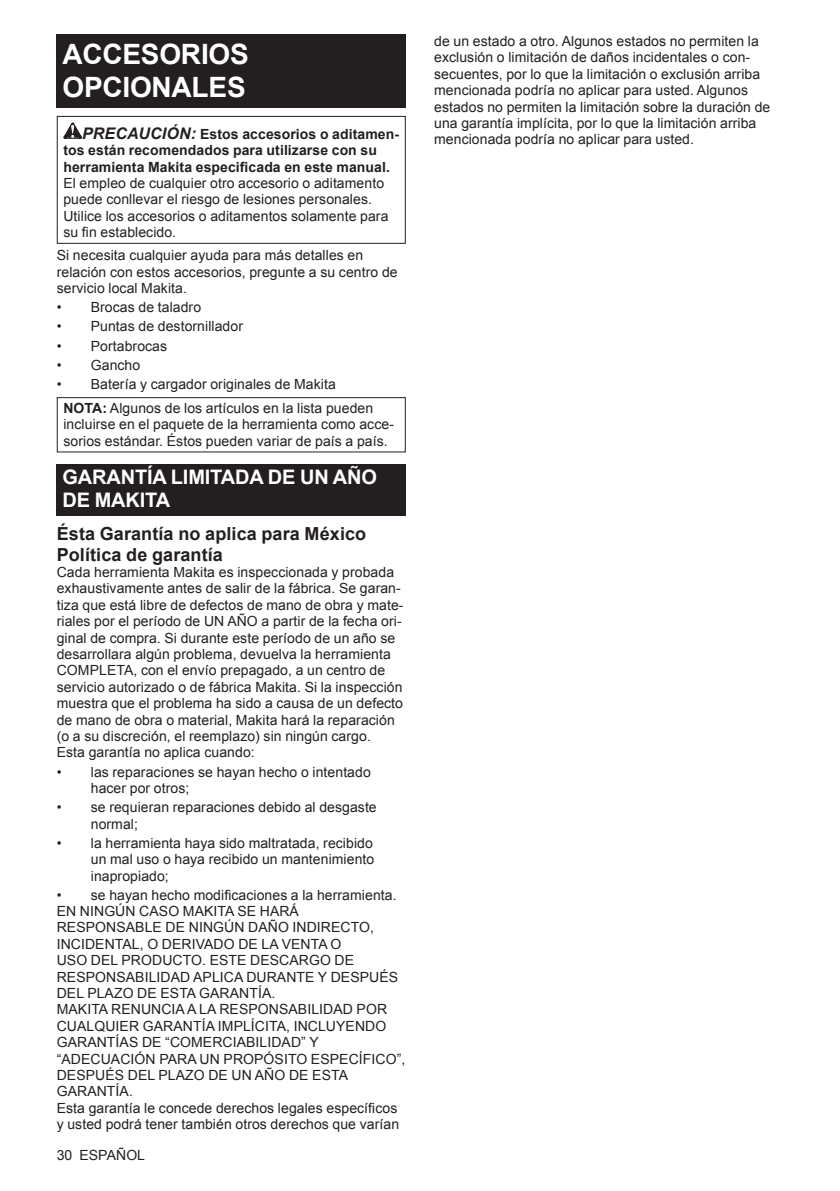
<style>
.page{position:relative;width:840px;height:1191px;background:#fff}
.page>*{position:absolute;margin:0;border:0;box-sizing:border-box;transform-origin:0 0}
.t1{font:700 28px/32.8px "Arial";letter-spacing:-.01em;color:#fff}
.t2{font:700 20px/23.4px "Arial";letter-spacing:-.01em;color:#fff}
.t3{font:700 18px/21px "Arial";letter-spacing:.005em;color:#231f20}
.t4{font:14px/16.4px "Arial";letter-spacing:.005em;color:#231f20}
.t5{font:700 14px/16.4px "Arial";letter-spacing:.005em;color:#231f20}
.s1{font-style:italic;font-size:16px}
.s2{font-weight:700}
</style>
<div class="page">
<div style="left:57px;top:34px;width:348px;height:74px;background:#231f20"></div>
<svg style="left:63px;top:122px;width:19px;height:17px"></svg>
<div style="left:57px;top:116px;width:348px;height:128px;border:1px solid #231f20"></div>
<div style="left:57px;top:397px;width:348px;height:55px;border:1px solid #231f20"></div>
<div style="left:57px;top:464px;width:348px;height:52px;background:#231f20"></div>
<h1 class="t1" style="left:62px;top:38px;width:188px">ACCESORIOS<br>OPCIONALES</h1>
<p class="t5" style="left:63px;top:126px;width:337px;text-indent:19px"><span class="s1">PRECAUCIÓN:</span> Estos accesorios o aditamen&shy;tos están recomendados para utilizarse con su herramienta Makita especificada en este manual.</p>
<p class="t4" style="left:63px;top:175px;width:326px">El empleo de cualquier otro accesorio o aditamento puede conllevar el riesgo de lesiones personales.<br>Utilice los accesorios o aditamentos solamente para su fin establecido.</p>
<p class="t4" style="left:57px;top:247px;width:342px">Si necesita cualquier ayuda para más detalles en relación con estos accesorios, pregunte a su centro de servicio local Makita.</p>
<p class="t4" style="left:57px;top:299px;width:146px">• Brocas de taladro</p>
<p class="t4" style="left:57px;top:318px;width:188px">• Puntas de destornillador</p>
<p class="t4" style="left:57px;top:338px;width:112px">• Portabrocas</p>
<p class="t4" style="left:57px;top:357px;width:85px">• Gancho</p>
<p class="t4" style="left:63px;top:372px;width:311px;line-height:23.8px;text-indent:-7px">• Batería y cargador originales de Makita<br><span class="s2">NOTA:</span> Algunos de los artículos en la lista pueden</p>
<p class="t4" style="left:63px;top:416px;width:332px">incluirse en el paquete de la herramienta como acce&shy;sorios estándar. Éstos pueden variar de país a país.</p>
<h2 class="t2" style="left:62px;top:465px;width:316px">GARANTÍA LIMITADA DE UN AÑO<br>DE MAKITA</h2>
<p class="t3" style="left:57px;top:523px;width:311px">Ésta Garantía no aplica para México<br>Política de garantía</p>
<p class="t4" style="left:57px;top:564px;width:348px">Cada herramienta Makita es inspeccionada y probada exhaustivamente antes de salir de la fábrica. Se garan&shy;tiza que está libre de defectos de mano de obra y mate&shy;riales por el período de UN AÑO a partir de la fecha ori&shy;ginal de compra. Si durante este período de un año se desarrollara algún problema, devuelva la herramienta COMPLETA, con el envío prepagado, a un centro de servicio autorizado o de fábrica Makita. Si la inspección muestra que el problema ha sido a causa de un defecto de mano de obra o material, Makita hará la reparación (o a su discreción, el reemplazo) sin ningún cargo.<br>Esta garantía no aplica cuando:</p>
<p class="t4" style="left:91px;top:763px;width:281px;text-indent:-34px">• las reparaciones se hayan hecho o intentado hacer por otros;</p>
<p class="t4" style="left:91px;top:799px;width:287px;text-indent:-34px">• se requieran reparaciones debido al desgaste normal;</p>
<p class="t4" style="left:91px;top:834px;width:285px;text-align:justify;text-indent:-34px">• la herramienta haya sido maltratada, recibido un mal uso o haya recibido un mantenimiento inapropiado;</p>
<p class="t4" style="left:57px;top:886px;width:350px">• se hayan hecho modificaciones a la herramienta.<br>EN NINGÚN CASO MAKITA SE HARÁ RESPONSABLE DE NINGÚN DAÑO INDIRECTO, INCIDENTAL, O DERIVADO DE LA VENTA O<br>USO DEL PRODUCTO. ESTE DESCARGO DE RESPONSABILIDAD APLICA DURANTE Y DESPUÉS DEL PLAZO DE ESTA GARANTÍA.<br>MAKITA RENUNCIA A LA RESPONSABILIDAD POR CUALQUIER GARANTÍA IMPLÍCITA, INCLUYENDO GARANTÍAS DE “COMERCIABILIDAD” Y “ADECUACIÓN PARA UN PROPÓSITO ESPECÍFICO”, DESPUÉS DEL PLAZO DE UN AÑO DE ESTA GARANTÍA.<br>Esta garantía le concede derechos legales específicos y usted podrá tener también otros derechos que varían</p>
<p class="t4" style="left:57px;top:1147px;width:90px">30 ESPAÑOL</p>
<p class="t4" style="left:434px;top:33px;width:337px">de un estado a otro. Algunos estados no permiten la exclusión o limitación de daños incidentales o con&shy;secuentes, por lo que la limitación o exclusión arriba mencionada podría no aplicar para usted. Algunos estados no permiten la limitación sobre la duración de una garantía implícita, por lo que la limitación arriba mencionada podría no aplicar para usted.</p>
</div>
